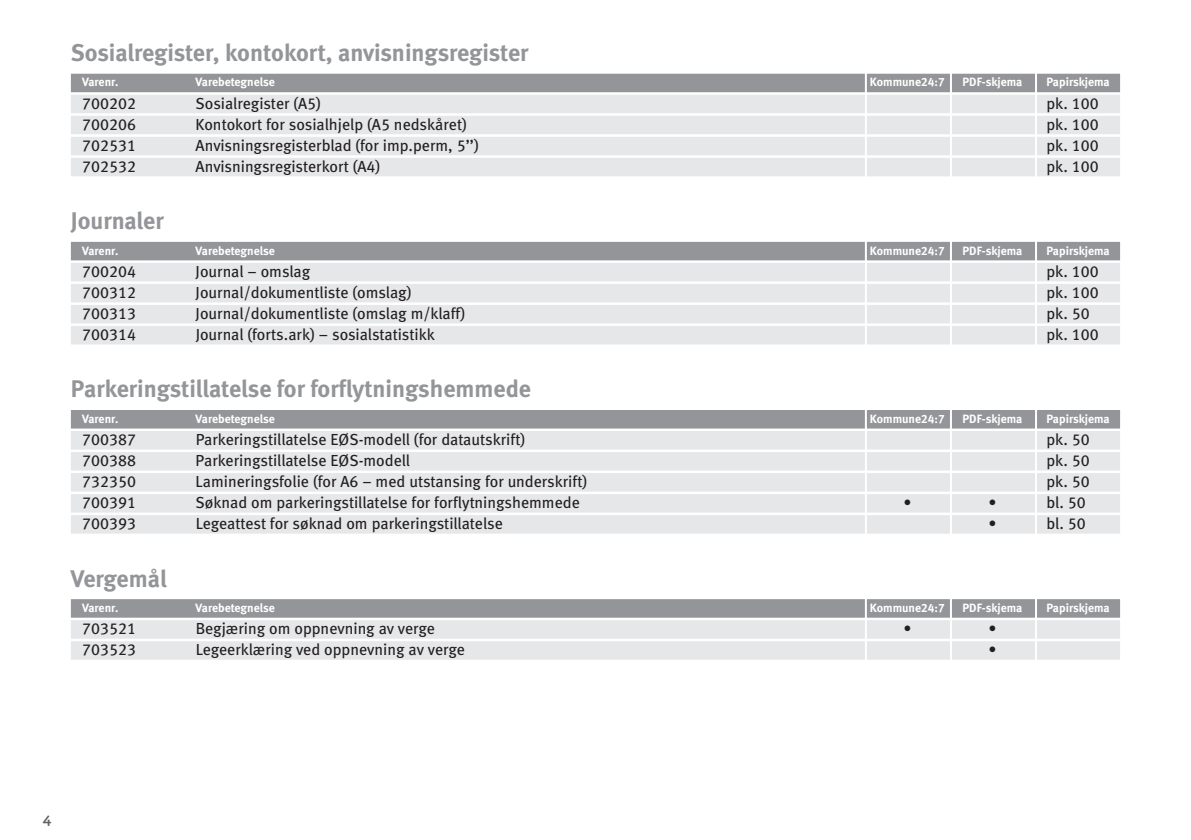
<style>
.page{position:relative;width:1191px;height:840px;background:#fff}
.page>*{position:absolute;margin:0;border:0;box-sizing:border-box;transform-origin:0 0}
.t1{font:24px "Meta Bold LF";color:#939598}
.t2{font:16px "Meta Book LF";color:#231f20}
.t3{font:700 16px "Archer";color:#636366}
.t4{font:12px "Meta Bold LF";color:#fff}
</style>
<div class="page">
<div style="left:71px;top:74px;width:1049px;height:18px;background:#939598"></div>
<div style="left:71px;top:95px;width:1049px;height:18px;background:#e6e7e9"></div>
<div style="left:71px;top:116px;width:1049px;height:18px;background:#e6e7e9"></div>
<div style="left:71px;top:137px;width:1049px;height:18px;background:#e6e7e9"></div>
<div style="left:71px;top:158px;width:1049px;height:18px;background:#e6e7e9"></div>
<div style="left:71px;top:242px;width:1049px;height:18px;background:#939598"></div>
<div style="left:71px;top:263px;width:1049px;height:18px;background:#e6e7e9"></div>
<div style="left:71px;top:284px;width:1049px;height:18px;background:#e6e7e9"></div>
<div style="left:71px;top:305px;width:1049px;height:18px;background:#e6e7e9"></div>
<div style="left:71px;top:326px;width:1049px;height:18px;background:#e6e7e9"></div>
<div style="left:71px;top:410px;width:1049px;height:18px;background:#939598"></div>
<div style="left:71px;top:431px;width:1049px;height:18px;background:#e6e7e9"></div>
<div style="left:71px;top:452px;width:1049px;height:18px;background:#e6e7e9"></div>
<div style="left:71px;top:473px;width:1049px;height:18px;background:#e6e7e9"></div>
<div style="left:71px;top:494px;width:1049px;height:18px;background:#e6e7e9"></div>
<div style="left:71px;top:515px;width:1049px;height:18px;background:#e6e7e9"></div>
<div style="left:71px;top:598px;width:1049px;height:19px;background:#939598"></div>
<div style="left:71px;top:619px;width:1049px;height:19px;background:#e6e7e9"></div>
<div style="left:71px;top:640px;width:1049px;height:19px;background:#e6e7e9"></div>
<hr style="left:1035px;top:43px;width:2px;height:754px;background:#fff">
<hr style="left:950px;top:43px;width:2px;height:754px;background:#fff">
<hr style="left:865px;top:43px;width:2px;height:754px;background:#fff">
<h1 class="t1" style="left:71px;top:39px;width:459px">Sosialregister, kontokort, anvisningsregister</h1>
<p class="t4" style="left:82px;top:75px;width:38px">Varenr.</p>
<p class="t4" style="left:196px;top:75px;width:81px">Varebetegnelse</p>
<p class="t4" style="left:870px;top:75px;width:76px">Kommune24:7</p>
<p class="t4" style="left:962px;top:75px;width:61px">PDF-skjema</p>
<p class="t4" style="left:1046px;top:75px;width:65px">Papirskjema</p>
<p class="t2" style="left:82px;top:94px;width:55px">700202</p>
<p class="t2" style="left:196px;top:94px;width:127px">Sosialregister (A5)</p>
<p class="t2" style="left:1046px;top:94px;width:54px">pk. 100</p>
<p class="t2" style="left:82px;top:115px;width:55px">700206</p>
<p class="t2" style="left:196px;top:115px;width:273px">Kontokort for sosialhjelp (A5 nedskåret)</p>
<p class="t2" style="left:1046px;top:115px;width:54px">pk. 100</p>
<p class="t2" style="left:82px;top:136px;width:55px">702531</p>
<p class="t2" style="left:196px;top:136px;width:284px">Anvisningsregisterblad (for imp.perm, 5’’)</p>
<p class="t2" style="left:1046px;top:136px;width:54px">pk. 100</p>
<p class="t2" style="left:82px;top:157px;width:55px">702532</p>
<p class="t2" style="left:196px;top:157px;width:186px">Anvisningsregisterkort (A4)</p>
<p class="t2" style="left:1046px;top:157px;width:54px">pk. 100</p>
<h1 class="t1" style="left:71px;top:206px;width:94px">Journaler</h1>
<p class="t4" style="left:82px;top:243px;width:38px">Varenr.</p>
<p class="t4" style="left:196px;top:243px;width:81px">Varebetegnelse</p>
<p class="t4" style="left:870px;top:243px;width:76px">Kommune24:7</p>
<p class="t4" style="left:962px;top:243px;width:61px">PDF-skjema</p>
<p class="t4" style="left:1046px;top:243px;width:65px">Papirskjema</p>
<p class="t2" style="left:82px;top:262px;width:55px">700204</p>
<p class="t2" style="left:196px;top:262px;width:116px">Journal – omslag</p>
<p class="t2" style="left:1046px;top:262px;width:54px">pk. 100</p>
<p class="t2" style="left:82px;top:283px;width:55px">700312</p>
<p class="t2" style="left:196px;top:283px;width:217px">Journal/dokumentliste (omslag)</p>
<p class="t2" style="left:1046px;top:283px;width:54px">pk. 100</p>
<p class="t2" style="left:82px;top:304px;width:55px">700313</p>
<p class="t2" style="left:196px;top:304px;width:271px">Journal/dokumentliste (omslag m/klaff)</p>
<p class="t2" style="left:1046px;top:304px;width:45px">pk. 50</p>
<p class="t2" style="left:82px;top:325px;width:55px">700314</p>
<p class="t2" style="left:196px;top:325px;width:241px">Journal (forts.ark) – sosialstatistikk</p>
<p class="t2" style="left:1046px;top:325px;width:54px">pk. 100</p>
<h1 class="t1" style="left:71px;top:374px;width:461px">Parkeringstillatelse for forflytningshemmede</h1>
<p class="t4" style="left:82px;top:411px;width:38px">Varenr.</p>
<p class="t4" style="left:196px;top:411px;width:81px">Varebetegnelse</p>
<p class="t4" style="left:870px;top:411px;width:76px">Kommune24:7</p>
<p class="t4" style="left:962px;top:411px;width:61px">PDF-skjema</p>
<p class="t4" style="left:1046px;top:411px;width:65px">Papirskjema</p>
<p class="t2" style="left:82px;top:430px;width:55px">700387</p>
<p class="t2" style="left:196px;top:430px;width:331px">Parkeringstillatelse EØS-modell (for datautskrift)</p>
<p class="t2" style="left:1046px;top:430px;width:45px">pk. 50</p>
<p class="t2" style="left:82px;top:451px;width:55px">700388</p>
<p class="t2" style="left:196px;top:451px;width:216px">Parkeringstillatelse EØS-modell</p>
<p class="t2" style="left:1046px;top:451px;width:45px">pk. 50</p>
<p class="t2" style="left:82px;top:472px;width:55px">732350</p>
<p class="t2" style="left:196px;top:472px;width:393px">Lamineringsfolie (for A6 – med utstansing for underskrift)</p>
<p class="t2" style="left:1046px;top:472px;width:45px">pk. 50</p>
<p class="t2" style="left:82px;top:493px;width:55px">700391</p>
<p class="t2" style="left:196px;top:493px;width:386px">Søknad om parkeringstillatelse for forflytningshemmede</p>
<p class="t2" style="left:903px;top:493px;width:10px">•</p>
<p class="t2" style="left:988px;top:493px;width:10px">•</p>
<p class="t2" style="left:1046px;top:493px;width:41px">bl. 50</p>
<p class="t2" style="left:82px;top:514px;width:55px">700393</p>
<p class="t2" style="left:196px;top:514px;width:309px">Legeattest for søknad om parkeringstillatelse</p>
<p class="t2" style="left:988px;top:514px;width:10px">•</p>
<p class="t2" style="left:1046px;top:514px;width:41px">bl. 50</p>
<h1 class="t1" style="left:71px;top:563px;width:97px">Vergemål</h1>
<p class="t4" style="left:82px;top:600px;width:38px">Varenr.</p>
<p class="t4" style="left:196px;top:600px;width:81px">Varebetegnelse</p>
<p class="t4" style="left:870px;top:600px;width:76px">Kommune24:7</p>
<p class="t4" style="left:962px;top:600px;width:61px">PDF-skjema</p>
<p class="t4" style="left:1046px;top:600px;width:65px">Papirskjema</p>
<p class="t2" style="left:82px;top:619px;width:55px">703521</p>
<p class="t2" style="left:196px;top:619px;width:241px">Begjæring om oppnevning av verge</p>
<p class="t2" style="left:903px;top:619px;width:10px">•</p>
<p class="t2" style="left:988px;top:619px;width:10px">•</p>
<p class="t2" style="left:82px;top:640px;width:55px">703523</p>
<p class="t2" style="left:196px;top:640px;width:271px">Legeerklæring ved oppnevning av verge</p>
<p class="t2" style="left:988px;top:640px;width:10px">•</p>
<p class="t3" style="left:43px;top:805px;width:11px">4</p>
</div>
